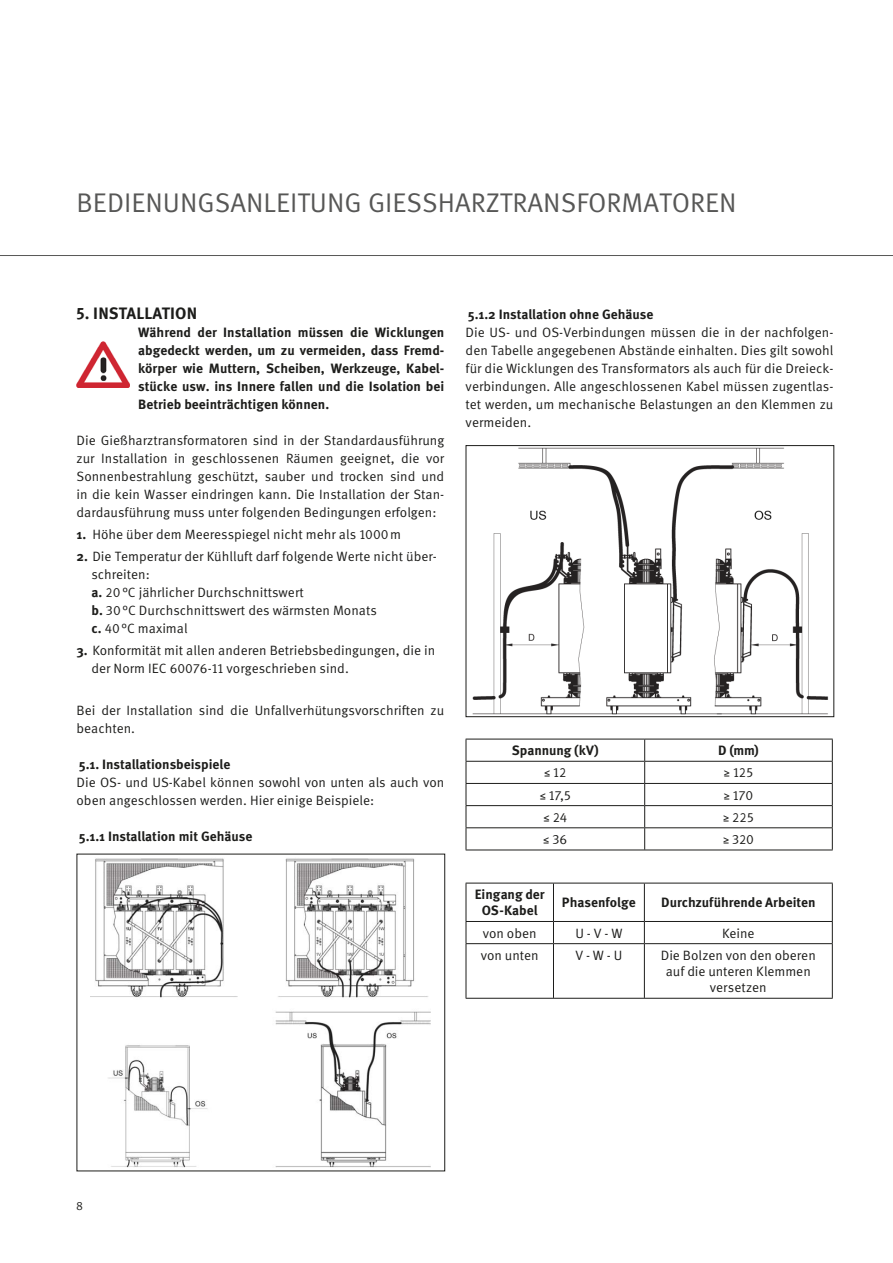
<style>
.page{position:relative;width:893px;height:1263px;background:#fff}
.page>*{position:absolute;margin:0;border:0;box-sizing:border-box;transform-origin:0 0}
.t1{font:27px "Meta OT Norm";color:#575756}
.t2{font:700 16.5px "Meta OT";letter-spacing:.01em;color:#1d1d1b}
.t3{font:13.5px/18px "Meta OT Norm";color:#1d1d1b}
.t4{font:700 13.5px/18px "Meta OT";color:#1d1d1b;text-align:justify}
.t5{font:12px "Meta OT Norm";color:#1d1d1b}
.s1{font-family:"Meta OT";font-weight:700}
</style>
<div class="page">
<hr style="left:0;top:255px;width:893px;height:1px;background:#575756">
<img style="left:77px;top:341px;width:53px;height:46px">
<img style="left:91px;top:858px;width:340px;height:310px">
<img style="left:472px;top:447px;width:356px;height:268px">
<div style="left:466px;top:445px;width:368px;height:272px;border:1px solid #1d1d1b"></div>
<hr style="left:466px;top:739px;width:179px;height:1px;background:#1d1d1b">
<hr style="left:645px;top:739px;width:188px;height:1px;background:#1d1d1b">
<hr style="left:466px;top:761px;width:179px;height:1px;background:#1d1d1b">
<hr style="left:645px;top:761px;width:188px;height:1px;background:#1d1d1b">
<hr style="left:466px;top:783px;width:179px;height:1px;background:#1d1d1b">
<hr style="left:645px;top:783px;width:188px;height:1px;background:#1d1d1b">
<hr style="left:466px;top:805px;width:179px;height:1px;background:#1d1d1b">
<hr style="left:645px;top:805px;width:188px;height:1px;background:#1d1d1b">
<hr style="left:466px;top:827px;width:179px;height:1px;background:#1d1d1b">
<svg style="left:466px;top:739px;width:1px;height:111px"></svg>
<hr style="left:645px;top:827px;width:188px;height:1px;background:#1d1d1b">
<svg style="left:644px;top:739px;width:1px;height:111px"></svg>
<svg style="left:832px;top:739px;width:1px;height:111px"></svg>
<hr style="left:466px;top:850px;width:367px;height:1px;background:#1d1d1b">
<hr style="left:466px;top:883px;width:87px;height:1px;background:#1d1d1b">
<hr style="left:466px;top:883px;width:1px;height:38px;background:#1d1d1b">
<hr style="left:553px;top:883px;width:91px;height:1px;background:#1d1d1b">
<hr style="left:553px;top:883px;width:1px;height:38px;background:#1d1d1b">
<hr style="left:644px;top:883px;width:189px;height:1px;background:#1d1d1b">
<hr style="left:644px;top:883px;width:1px;height:38px;background:#1d1d1b">
<hr style="left:832px;top:883px;width:1px;height:38px;background:#1d1d1b">
<hr style="left:466px;top:921px;width:87px;height:1px;background:#1d1d1b">
<svg style="left:466px;top:922px;width:1px;height:21px"></svg>
<hr style="left:553px;top:921px;width:91px;height:1px;background:#1d1d1b">
<svg style="left:553px;top:922px;width:1px;height:21px"></svg>
<hr style="left:644px;top:921px;width:189px;height:1px;background:#1d1d1b">
<svg style="left:644px;top:922px;width:1px;height:21px"></svg>
<svg style="left:832px;top:922px;width:1px;height:21px"></svg>
<hr style="left:466px;top:943px;width:87px;height:1px;background:#1d1d1b">
<hr style="left:466px;top:944px;width:1px;height:54px;background:#1d1d1b">
<hr style="left:553px;top:943px;width:91px;height:1px;background:#1d1d1b">
<hr style="left:553px;top:944px;width:1px;height:54px;background:#1d1d1b">
<hr style="left:644px;top:943px;width:189px;height:1px;background:#1d1d1b">
<hr style="left:644px;top:944px;width:1px;height:54px;background:#1d1d1b">
<hr style="left:832px;top:944px;width:1px;height:54px;background:#1d1d1b">
<hr style="left:466px;top:998px;width:367px;height:1px;background:#1d1d1b">
<h1 class="t1" style="left:77px;top:193px;width:661px">BEDIENUNGSANLEITUNG GIESSHARZTRANSFORMATOREN</h1>
<p class="t2" style="left:77px;top:307px;width:122px">5. INSTALLATION</p>
<p class="t4" style="left:138px;top:324px;width:308px">Während der Installation müssen die Wicklungen abgedeckt werden, um zu vermeiden, dass Fremd&shy;körper wie Muttern, Scheiben, Werkzeuge, Kabel&shy;stücke usw. ins Innere fallen und die Isolation bei Betrieb beeinträchtigen können.</p>
<p class="t3" style="left:77px;top:432px;width:369px;text-align:justify">Die Gießharztransformatoren sind in der Standardausführung zur Installation in geschlossenen Räumen geeignet, die vor Sonnenbestrahlung geschützt, sauber und trocken sind und in die kein Wasser eindringen kann. Die Installation der Stan&shy;dardausführung muss unter folgenden Bedingungen erfolgen:</p>
<p class="t3" style="left:77px;top:526px;width:326px"><span class="s1">1.</span> Höhe über dem Meeresspiegel nicht mehr als 1000 m</p>
<p class="t3" style="left:91px;top:548px;width:347px;text-indent:-15px"><span class="s1">2.</span> Die Temperatur der Kühlluft darf folgende Werte nicht über&shy;schreiten:<br><span class="s1">a.</span> 20 °C jährlicher Durchschnittswert<br><span class="s1">b.</span> 30 °C Durchschnittswert des wärmsten Monats<br><span class="s1">c.</span> 40 °C maximal</p>
<p class="t3" style="left:91px;top:643px;width:345px;text-indent:-15px"><span class="s1">3.</span> Konformität mit allen anderen Betriebsbedingungen, die in der Norm IEC 60076-11 vorgeschrieben sind.</p>
<p class="t3" style="left:77px;top:702px;width:369px">Bei der Installation sind die Unfallverhütungsvorschriften zu beachten.</p>
<p class="t4" style="left:79px;top:756px;width:153px">5.1. Installationsbeispiele</p>
<p class="t3" style="left:77px;top:774px;width:369px">Die OS- und US-Kabel können sowohl von unten als auch von oben angeschlossen werden. Hier einige Beispiele:</p>
<p class="t4" style="left:79px;top:828px;width:175px">5.1.1 Installation mit Gehäuse</p>
<p class="t4" style="left:468px;top:306px;width:187px">5.1.2 Installation ohne Gehäuse</p>
<p class="t3" style="left:466px;top:324px;width:369px;text-align:justify">Die US- und OS-Verbindungen müssen die in der nachfolgen&shy;den Tabelle angegebenen Abstände einhalten. Dies gilt sowohl für die Wicklungen des Transformators als auch für die Dreieck&shy;verbindungen. Alle angeschlossenen Kabel müssen zugentlas&shy;tet werden, um mechanische Belastungen an den Klemmen zu vermeiden.</p>
<p class="t4" style="left:512px;top:742px;width:88px">Spannung (kV)</p>
<p class="t4" style="left:718px;top:742px;width:42px">D (mm)</p>
<p class="t3" style="left:544px;top:765px;width:24px">≤ 12</p>
<p class="t3" style="left:724px;top:765px;width:31px">≥ 125</p>
<p class="t3" style="left:540px;top:787px;width:33px">≤ 17,5</p>
<p class="t3" style="left:724px;top:787px;width:31px">≥ 170</p>
<p class="t3" style="left:544px;top:809px;width:25px">≤ 24</p>
<p class="t3" style="left:723px;top:809px;width:32px">≥ 225</p>
<p class="t3" style="left:543px;top:831px;width:26px">≤ 36</p>
<p class="t3" style="left:723px;top:831px;width:32px">≥ 320</p>
<p class="t4" style="left:475px;top:887px;width:71px;line-height:16.2px;text-align:center">Eingang der<br>OS-Kabel</p>
<p class="t4" style="left:562px;top:895px;width:75px">Phasenfolge</p>
<p class="t4" style="left:661px;top:895px;width:156px">Durchzuführende Arbeiten</p>
<p class="t3" style="left:483px;top:925px;width:55px">von oben</p>
<p class="t3" style="left:575px;top:925px;width:48px">U - V - W</p>
<p class="t3" style="left:722px;top:925px;width:34px">Keine</p>
<p class="t3" style="left:481px;top:947px;width:59px">von unten</p>
<p class="t3" style="left:575px;top:947px;width:48px">V - W - U</p>
<p class="t3" style="left:661px;top:948px;width:156px;line-height:16.2px;text-align:center">Die Bolzen von den oberen auf die unteren Klemmen versetzen</p>
<p class="t5" style="left:76px;top:1201px;width:8px">8</p>
</div>
